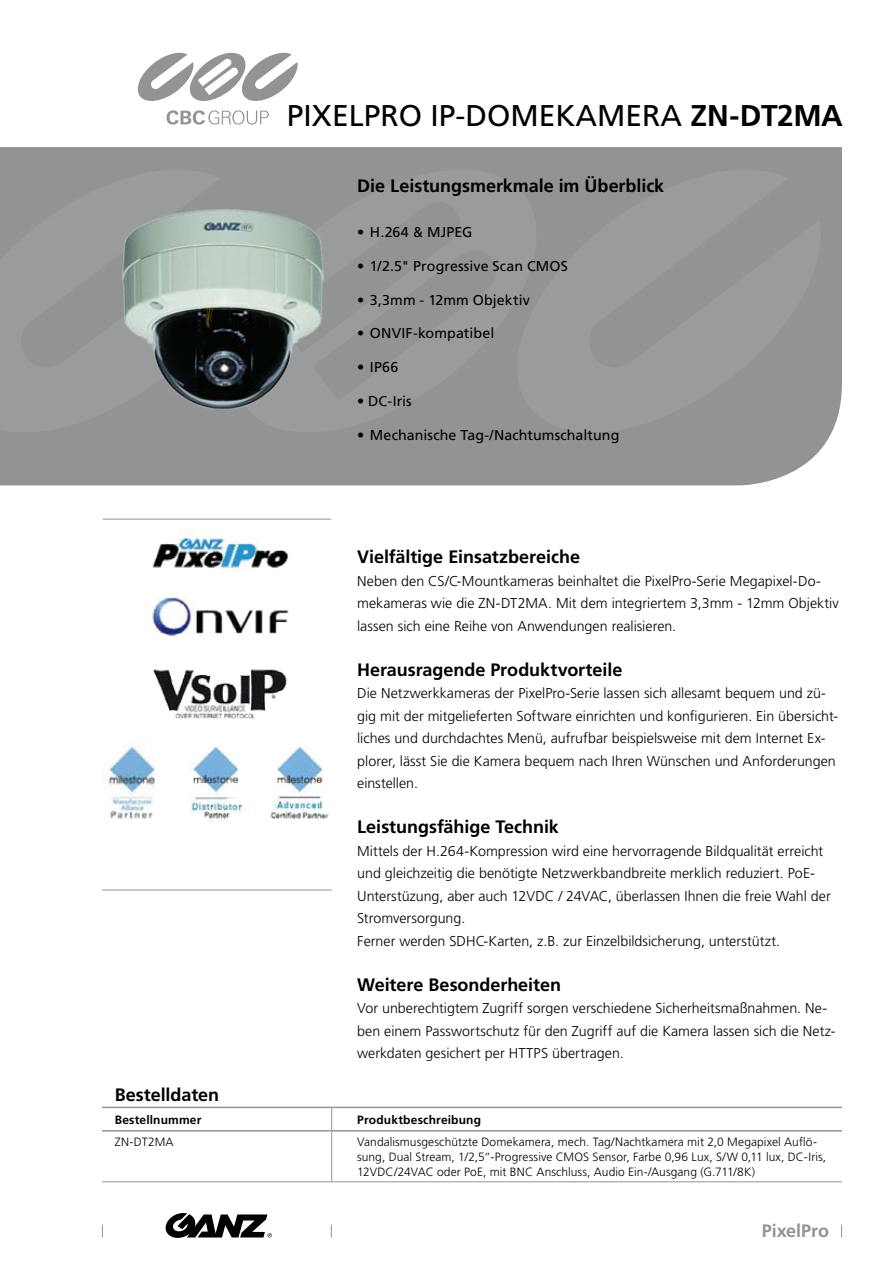
<style>
.page{position:relative;width:893px;height:1263px;background:#fff}
.page>*{position:absolute;margin:0;border:0;box-sizing:border-box;transform-origin:0 0}
.t1{font:30px "Frutiger LT Std";color:#000}
.t2{font:700 18px "Frutiger LT Std";color:#000}
.t3{font:700 18px "Frutiger LT Std";letter-spacing:-.005em;color:#929395}
.t4{font:300 14.25px/22.5px "Frutiger LT Std";color:#000}
.t5{font:14.25px "Frutiger LT Std";letter-spacing:.005em;color:#000}
.t6{font:300 12px/15px "Frutiger LT Std";letter-spacing:.005em;color:#000}
.t7{font:700 12px "Frutiger LT Std";letter-spacing:.015em;color:#000}
.s1{font-weight:700}
</style>
<div class="page">
<svg style="left:102px;top:1225px;width:1px;height:12px"></svg>
<svg style="left:841px;top:1225px;width:1px;height:12px"></svg>
<svg style="left:331px;top:1225px;width:1px;height:12px"></svg>
<div style="left:0;top:147px;width:842px;height:338px;background:#929395"></div>
<div style="left:260px;top:168px;width:236px;height:266px;background:#929395"></div>
<div style="left:0;top:168px;width:260px;height:266px;background:#9a9b9d"></div>
<div style="left:496px;top:168px;width:325px;height:266px;background:#9a9b9d"></div>
<img style="left:116px;top:206px;width:212px;height:208px">
<hr style="left:103px;top:519px;width:228px;height:1px;background:#929395">
<img style="left:108px;top:530px;width:221px;height:292px">
<hr style="left:102px;top:890px;width:230px;height:1px;background:#929395">
<svg style="left:167px;top:110px;width:102px;height:15px"></svg>
<svg style="left:137px;top:52px;width:161px;height:49px"></svg>
<svg style="left:165px;top:1213px;width:107px;height:25px"></svg>
<svg style="left:331px;top:1108px;width:1px;height:22px"></svg>
<hr style="left:331px;top:1131px;width:1px;height:50px;background:#929395">
<hr style="left:102px;top:1181px;width:230px;height:1px;background:#929395">
<hr style="left:332px;top:1181px;width:510px;height:1px;background:#929395">
<hr style="left:102px;top:1130px;width:230px;height:1px;background:#929395">
<hr style="left:332px;top:1130px;width:510px;height:1px;background:#929395">
<hr style="left:102px;top:1107px;width:230px;height:1px;background:#929395">
<hr style="left:332px;top:1107px;width:510px;height:1px;background:#929395">
<h1 class="t1" style="left:287px;top:97px;width:557px">PIXELPRO IP-DOMEKAMERA <span class="s1">ZN-DT2MA</span></h1>
<p class="t2" style="left:357px;top:175px;width:309px">Die Leistungsmerkmale im Überblick</p>
<p class="t5" style="left:357px;top:224px;width:117px">• H.264 &amp; MJPEG</p>
<p class="t5" style="left:357px;top:257px;width:212px">• 1/2.5" Progressive Scan CMOS</p>
<p class="t5" style="left:357px;top:291px;width:174px">• 3,3mm - 12mm Objektiv</p>
<p class="t5" style="left:357px;top:325px;width:139px">• ONVIF-kompatibel</p>
<p class="t5" style="left:357px;top:359px;width:43px">• IP66</p>
<p class="t5" style="left:357px;top:392px;width:56px">• DC-Iris</p>
<p class="t5" style="left:357px;top:426px;width:264px">• Mechanische Tag-/Nachtumschaltung</p>
<p class="t2" style="left:357px;top:546px;width:224px">Vielfältige Einsatzbereiche</p>
<p class="t4" style="left:357px;top:570px;width:483px">Neben den CS/C-Mountkameras beinhaltet die PixelPro-Serie Megapixel-Do&shy;mekameras wie die ZN-DT2MA. Mit dem integriertem 3,3mm - 12mm Objektiv lassen sich eine Reihe von Anwendungen realisieren.</p>
<p class="t2" style="left:357px;top:659px;width:267px">Herausragende Produktvorteile</p>
<p class="t4" style="left:357px;top:682px;width:483px">Die Netzwerkkameras der PixelPro-Serie lassen sich allesamt bequem und zü&shy;gig mit der mitgelieferten Software einrichten und konfigurieren. Ein übersicht&shy;liches und durchdachtes Menü, aufrufbar beispielsweise mit dem Internet Ex&shy;plorer, lässt Sie die Kamera bequem nach Ihren Wünschen und Anforderungen einstellen.</p>
<p class="t2" style="left:357px;top:816px;width:203px">Leistungsfähige Technik</p>
<p class="t4" style="left:357px;top:840px;width:475px">Mittels der H.264-Kompression wird eine hervorragende Bildqualität erreicht und gleichzeitig die benötigte Netzwerkbandbreite merklich reduziert. PoE-Unterstüzung, aber auch 12VDC / 24VAC, überlassen Ihnen die freie Wahl der Stromversorgung.<br>Ferner werden SDHC-Karten, z.B. zur Einzelbildsicherung, unterstützt.</p>
<p class="t2" style="left:357px;top:974px;width:205px">Weitere Besonderheiten</p>
<p class="t4" style="left:357px;top:997px;width:480px">Vor unberechtigtem Zugriff sorgen verschiedene Sicherheitsmaßnahmen. Ne&shy;ben einem Passwortschutz für den Zugriff auf die Kamera lassen sich die Netz&shy;werkdaten gesichert per HTTPS übertragen.</p>
<p class="t2" style="left:115px;top:1084px;width:106px">Bestelldaten</p>
<p class="t7" style="left:115px;top:1113px;width:88px">Bestellnummer</p>
<p class="t7" style="left:357px;top:1113px;width:125px">Produktbeschreibung</p>
<p class="t6" style="left:115px;top:1135px;width:60px">ZN-DT2MA</p>
<p class="t6" style="left:357px;top:1135px;width:470px">Vandalismusgeschützte Domekamera, mech. Tag/Nachtkamera mit 2,0 Megapixel Auflö&shy;sung, Dual Stream, 1/2,5“-Progressive CMOS Sensor, Farbe 0,96 Lux, S/W 0,11 lux, DC-Iris,<br>12VDC/24VAC oder PoE, mit BNC Anschluss, Audio Ein-/Ausgang (G.711/8K)</p>
<p class="t3" style="left:762px;top:1220px;width:69px">PixelPro</p>
</div>
